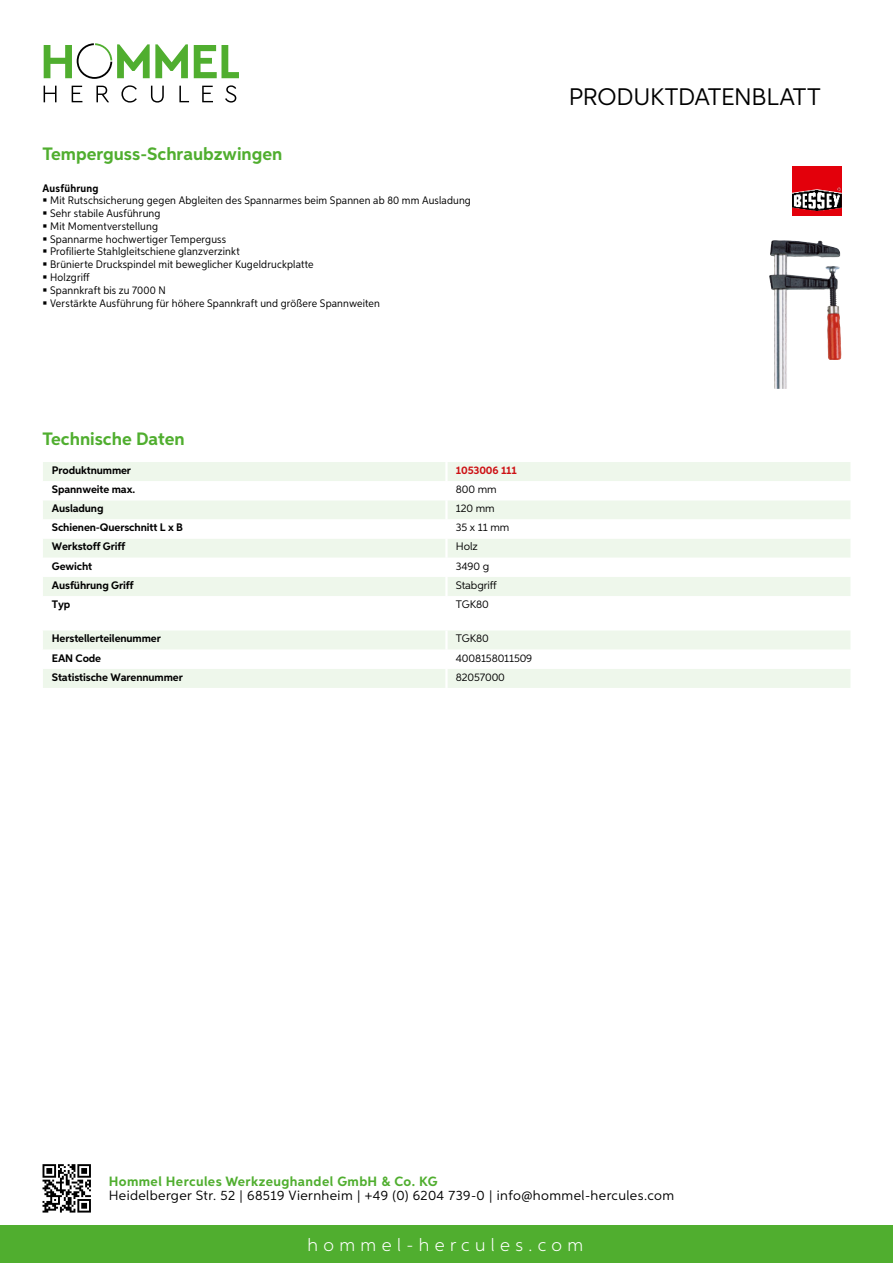
<style>
.page{position:relative;width:893px;height:1263px;background:#fff}
.page>*{position:absolute;margin:0;border:0;box-sizing:border-box;transform-origin:0 0}
.t1{font:24px "Aspira";letter-spacing:-.01em;color:#000}
.t2{font:700 18px "Aspira";color:#50ae2f}
.t3{font:300 18px "Aspira";letter-spacing:.3em;color:#fff}
.t4{font:13.5px "Aspira";letter-spacing:.03em;color:#000}
.t5{font:700 13.5px "Aspira";letter-spacing:.03em;color:#50ae2f}
.t6{font:10.95px/12.8px "Aspira Nar";letter-spacing:.015em;color:#000}
.t7{font:700 10.95px "Aspira";letter-spacing:-.01em;color:#000}
.t8{font:10.95px "Aspira";letter-spacing:-.01em;color:#000}
.t9{font:700 10.95px "Aspira";letter-spacing:-.01em;color:#cd1013}
.t10{font:700 10.95px "Aspira Nar";letter-spacing:.02em;color:#000}
</style>
<div class="page">
<div style="left:0;top:1226px;width:893px;height:37px;background:#50ae2f"></div>
<svg style="left:43px;top:1164px;width:48px;height:48px"></svg>
<svg style="left:194px;top:45px;width:45px;height:33px"></svg>
<svg style="left:44px;top:43px;width:144px;height:36px"></svg>
<svg style="left:44px;top:86px;width:13px;height:16px"></svg>
<svg style="left:72px;top:86px;width:10px;height:16px"></svg>
<svg style="left:96px;top:86px;width:13px;height:16px"></svg>
<svg style="left:121px;top:85px;width:16px;height:18px"></svg>
<svg style="left:151px;top:86px;width:13px;height:17px"></svg>
<svg style="left:179px;top:86px;width:10px;height:16px"></svg>
<svg style="left:202px;top:86px;width:11px;height:16px"></svg>
<svg style="left:225px;top:85px;width:11px;height:18px"></svg>
<div style="left:43px;top:462px;width:807px;height:19px;background:#eef7eb"></div>
<svg style="left:43px;top:501px;width:807px;height:95px;fill:#eef7eb"></svg>
<hr style="left:445px;top:462px;width:3px;height:19px;background:#fff">
<hr style="left:445px;top:500px;width:3px;height:19px;background:#fff">
<hr style="left:445px;top:519px;width:3px;height:20px;background:#fff">
<hr style="left:445px;top:539px;width:3px;height:19px;background:#fff">
<hr style="left:445px;top:558px;width:3px;height:19px;background:#fff">
<hr style="left:445px;top:577px;width:3px;height:19px;background:#fff">
<svg style="left:43px;top:631px;width:807px;height:57px"></svg>
<hr style="left:445px;top:669px;width:3px;height:19px;background:#fff">
<img style="left:769px;top:240px;width:72px;height:149px">
<div style="left:792px;top:166px;width:50px;height:50px;background:#e3000b"></div>
<img style="left:792px;top:188px;width:50px;height:23px">
<h2 class="t2" style="left:43px;top:142px;width:241px">Temperguss-Schraubzwingen</h2>
<p class="t10" style="left:43px;top:181px;width:58px">Ausführung</p>
<p class="t6" style="left:50px;top:194px;width:422px">Mit Rutschsicherung gegen Abgleiten des Spannarmes beim Spannen ab 80 mm Ausladung Sehr stabile Ausführung<br>Mit Momentverstellung<br>Spannarme hochwertiger Temperguss<br>Profilierte Stahlgleitschiene glanzverzinkt<br>Brünierte Druckspindel mit beweglicher Kugeldruckplatte<br>Holzgriff<br>Spannkraft bis zu 7000 N<br>Verstärkte Ausführung für höhere Spannkraft und größere Spannweiten</p>
<h1 class="t1" style="left:569px;top:82px;width:253px">Produktdatenblatt</h1>
<h2 class="t2" style="left:43px;top:428px;width:144px">Technische Daten</h2>
<p class="t7" style="left:52px;top:463px;width:81px">Produktnummer</p>
<p class="t9" style="left:456px;top:463px;width:63px">1053006 111</p>
<p class="t7" style="left:52px;top:483px;width:85px">Spannweite max.</p>
<p class="t8" style="left:456px;top:483px;width:42px">800 mm</p>
<p class="t7" style="left:52px;top:502px;width:53px">Ausladung</p>
<p class="t8" style="left:456px;top:502px;width:40px">120 mm</p>
<p class="t7" style="left:52px;top:521px;width:133px">Schienen-Querschnitt L x B</p>
<p class="t8" style="left:456px;top:521px;width:55px">35 x 11 mm</p>
<p class="t7" style="left:52px;top:540px;width:75px">Werkstoff Griff</p>
<p class="t8" style="left:456px;top:540px;width:23px">Holz</p>
<p class="t7" style="left:52px;top:559px;width:42px">Gewicht</p>
<p class="t8" style="left:456px;top:559px;width:35px">3490 g</p>
<p class="t7" style="left:52px;top:578px;width:83px">Ausführung Griff</p>
<p class="t8" style="left:456px;top:578px;width:43px">Stabgriff</p>
<p class="t7" style="left:52px;top:597px;width:20px">Typ</p>
<p class="t8" style="left:456px;top:597px;width:35px">TGK80</p>
<p class="t7" style="left:52px;top:632px;width:111px">Herstellerteilenummer</p>
<p class="t8" style="left:456px;top:632px;width:35px">TGK80</p>
<p class="t7" style="left:52px;top:651px;width:51px">EAN Code</p>
<p class="t8" style="left:456px;top:651px;width:78px">4008158011509</p>
<p class="t7" style="left:52px;top:670px;width:132px">Statistische Warennummer</p>
<p class="t8" style="left:456px;top:670px;width:51px">82057000</p>
<p class="t5" style="left:109px;top:1172px;width:330px">Hommel Hercules Werkzeughandel GmbH &amp; Co. KG</p>
<p class="t4" style="left:109px;top:1187px;width:567px">Heidelberger Str. 52 | 68519 Viernheim | +49 (0) 6204 739-0 | info@hommel-hercules.com</p>
<h2 class="t3" style="left:307px;top:1234px;width:277px">hommel-hercules.com</h2>
</div>
